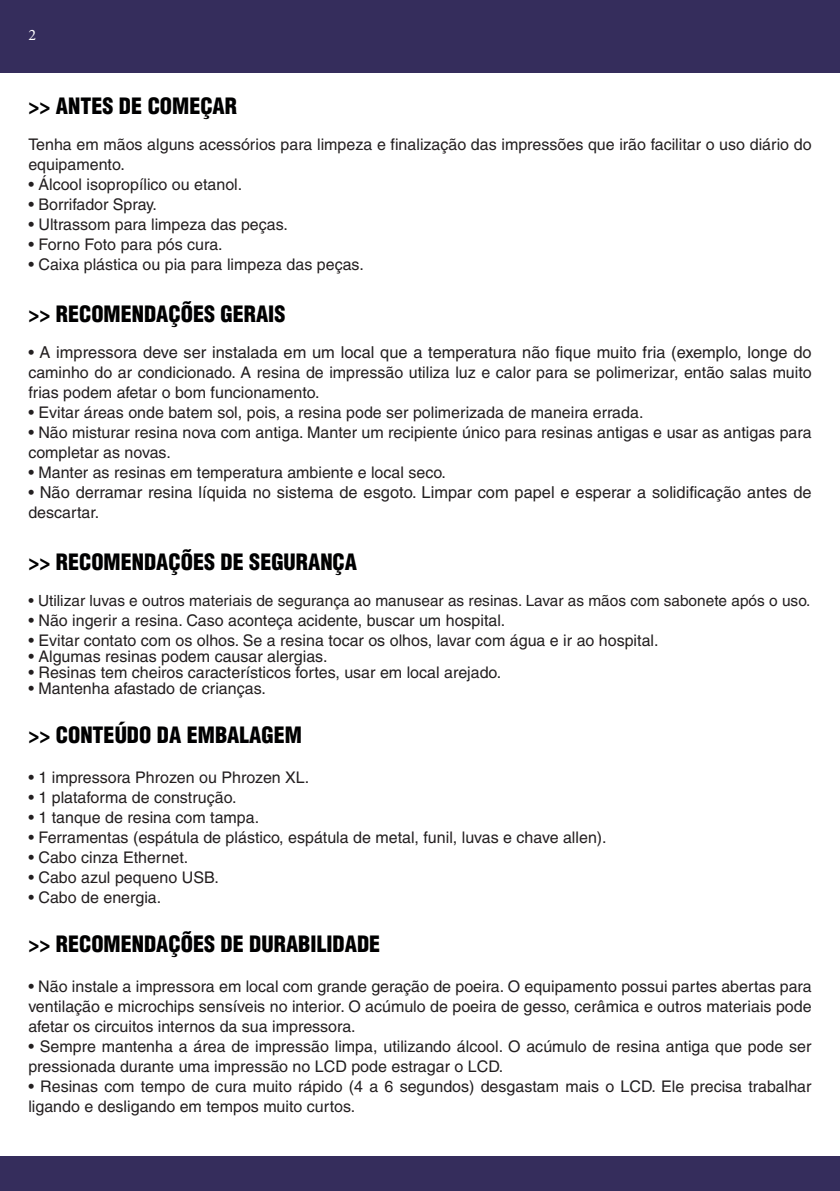
<style>
.page{position:relative;width:840px;height:1191px;background:#fff}
.page>*{position:absolute;margin:0;border:0;box-sizing:border-box;transform-origin:0 0}
.t1{font:900 condensed 22px "Helvetica";color:#000001}
.t2{font:16.4px "Helvetica";color:#231f20}
.t3{font:16px/20px "Helvetica";color:#231f20}
.t4{font:16px "Minion Pro";color:#fff}
.t5{font:15.4px "Helvetica";color:#231f20}
.s1{font-size:16px}
</style>
<div class="page">
<div style="left:0;top:0;width:839px;height:73px;background:#352d5c"></div>
<div style="left:0;top:1155px;width:839px;height:36px;background:#352d5c"></div>
<p class="t4" style="left:28px;top:24px;width:9px">2</p>
<h1 class="t1" style="left:28px;top:92px;width:210px">&gt;&gt; ANTES DE COMEÇAR</h1>
<p class="t3" style="left:28px;top:134px;width:784px">Tenha em mãos alguns acessórios para limpeza e finalização das impressões que irão facilitar o uso diário do equipamento.</p>
<p class="t3" style="left:28px;top:174px;width:215px">• Álcool isopropílico ou etanol.</p>
<p class="t3" style="left:28px;top:194px;width:130px">• Borrifador Spray.</p>
<p class="t3" style="left:28px;top:214px;width:261px">• Ultrassom para limpeza das peças.</p>
<p class="t3" style="left:28px;top:234px;width:196px">• Forno Foto para pós cura.</p>
<p class="t3" style="left:28px;top:254px;width:337px">• Caixa plástica ou pia para limpeza das peças.</p>
<h1 class="t1" style="left:28px;top:300px;width:258px">&gt;&gt; RECOMENDAÇÕES GERAIS</h1>
<p class="t2" style="left:28px;top:343px;width:784px"><span class="s1">•</span> A impressora deve ser instalada em um local que a temperatura não fique muito fria (exemplo, longe do</p>
<p class="t3" style="left:28px;top:362px;width:784px">caminho do ar condicionado. A resina de impressão utiliza luz e calor para se polimerizar, então salas muito frias podem afetar o bom funcionamento.</p>
<p class="t3" style="left:28px;top:402px;width:616px">• Evitar áreas onde batem sol, pois, a resina pode ser polimerizada de maneira errada.</p>
<p class="t3" style="left:28px;top:422px;width:784px">• Não misturar resina nova com antiga. Manter um recipiente único para resinas antigas e usar as antigas para completar as novas.</p>
<p class="t3" style="left:28px;top:462px;width:419px">• Manter as resinas em temperatura ambiente e local seco.</p>
<p class="t2" style="left:28px;top:483px;width:784px"><span class="s1">•</span> Não derramar resina líquida no sistema de esgoto. Limpar com papel e esperar a solidificação antes de</p>
<p class="t3" style="left:28px;top:502px;width:72px">descartar.</p>
<h1 class="t1" style="left:28px;top:548px;width:330px">&gt;&gt; RECOMENDAÇÕES DE SEGURANÇA</h1>
<p class="t5" style="left:28px;top:591px;width:783px">• Utilizar luvas e outros materiais de segurança ao manusear as resinas. Lavar as mãos com sabonete após o uso.</p>
<p class="t3" style="left:28px;top:610px;width:478px">• Não ingerir a resina. Caso aconteça acidente, buscar um hospital.</p>
<p class="t3" style="left:28px;top:630px;width:631px">• Evitar contato com os olhos. Se a resina tocar os olhos, lavar com água e ir ao hospital.</p>
<p class="t3" style="left:28px;top:646px;width:300px">• Algumas resinas podem causar alergias.</p>
<p class="t3" style="left:28px;top:662px;width:474px">• Resinas tem cheiros característicos fortes, usar em local arejado.</p>
<p class="t3" style="left:28px;top:678px;width:239px">• Mantenha afastado de crianças.</p>
<h1 class="t1" style="left:28px;top:721px;width:275px">&gt;&gt; CONTEÚDO DA EMBALAGEM</h1>
<p class="t3" style="left:28px;top:767px;width:282px">• 1 impressora Phrozen ou Phrozen XL.</p>
<p class="t3" style="left:28px;top:787px;width:209px">• 1 plataforma de construção.</p>
<p class="t3" style="left:28px;top:807px;width:232px">• 1 tanque de resina com tampa.</p>
<p class="t3" style="left:28px;top:827px;width:579px">• Ferramentas (espátula de plástico, espátula de metal, funil, luvas e chave allen).</p>
<p class="t3" style="left:28px;top:847px;width:161px">• Cabo cinza Ethernet.</p>
<p class="t3" style="left:28px;top:867px;width:192px">• Cabo azul pequeno USB.</p>
<p class="t3" style="left:28px;top:887px;width:134px">• Cabo de energia.</p>
<h1 class="t1" style="left:28px;top:929px;width:353px">&gt;&gt; RECOMENDAÇÕES DE DURABILIDADE</h1>
<p class="t3" style="left:28px;top:976px;width:784px;text-align:justify">• Não instale a impressora em local com grande geração de poeira. O equipamento possui partes abertas para ventilação e microchips sensíveis no interior. O acúmulo de poeira de gesso, cerâmica e outros materiais pode afetar os circuitos internos da sua impressora.</p>
<p class="t3" style="left:28px;top:1036px;width:784px">• Sempre mantenha a área de impressão limpa, utilizando álcool. O acúmulo de resina antiga que pode ser pressionada durante uma impressão no LCD pode estragar o LCD.</p>
<p class="t3" style="left:28px;top:1076px;width:784px">• Resinas com tempo de cura muito rápido (4 a 6 segundos) desgastam mais o LCD. Ele precisa trabalhar ligando e desligando em tempos muito curtos.</p>
</div>
